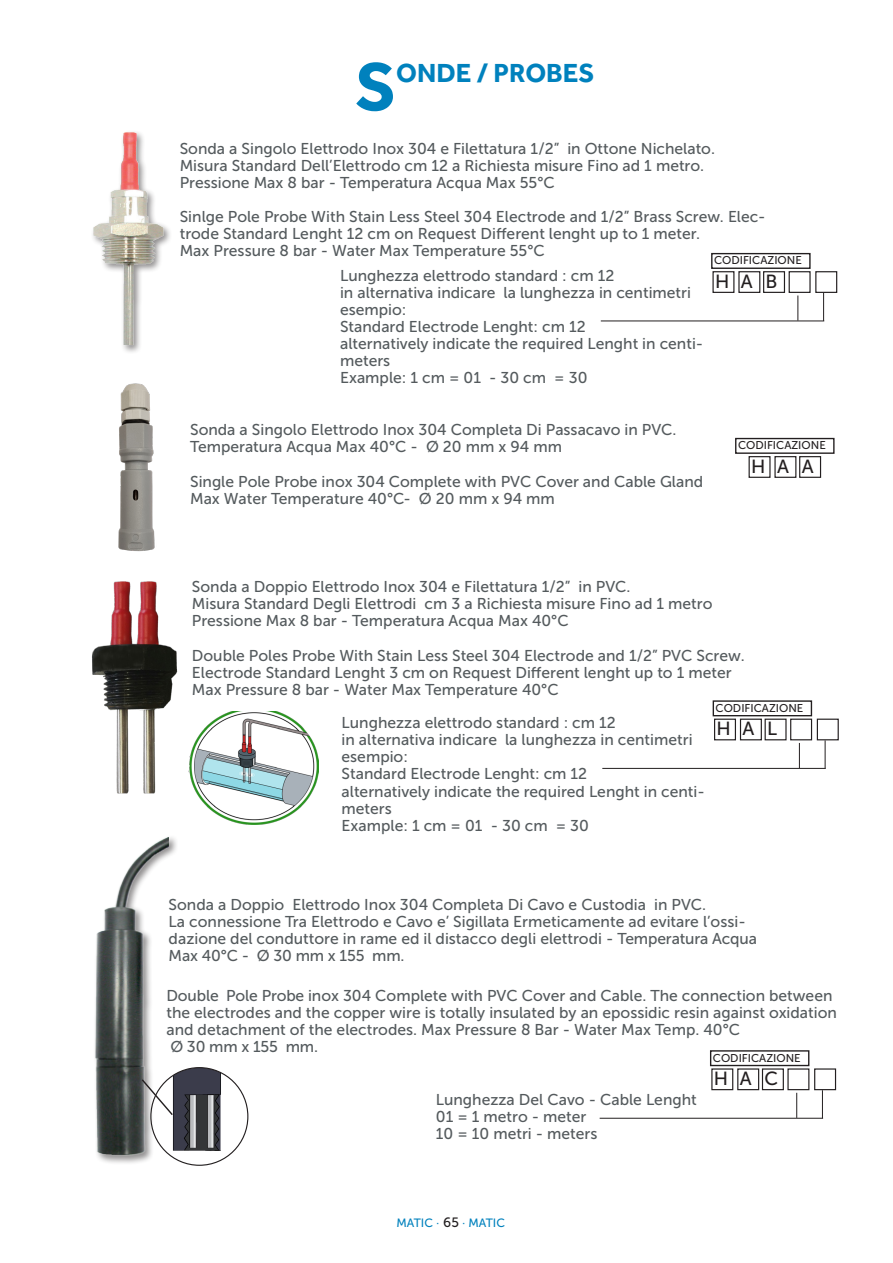
<style>
.page{position:relative;width:893px;height:1263px;background:#fff}
.page>*{position:absolute;margin:0;border:0;box-sizing:border-box;transform-origin:0 0}
.t1{font:700 69.75px "Effra";color:#0081bd}
.t2{font:700 27px "Effra";color:#0081bd}
.Normale{font:18.9px "Museo Sans 500";color:#231f20}
.t3{font:15.6px/17.1px "Museo Sans 500";color:#545a5d}
.t4{font:12px "Museo Sans 500";color:#0081bd}
.t5{font:11.25px "Museo Sans 500";color:#231f20}
.s1{font-size:13.5px;color:#231f20}
</style>
<div class="page">
<div style="left:92px;top:834px;width:86px;height:331px;background:#231f20;opacity:.5"></div>
<img style="left:92px;top:836px;width:77px;height:324px">
<div style="left:90px;top:129px;width:83px;height:225px;background:#231f20;opacity:.5"></div>
<img style="left:90px;top:129px;width:83px;height:217px">
<div style="left:738px;top:271px;width:22px;height:22px;border:1px solid #231f20"></div>
<div style="left:712px;top:271px;width:22px;height:22px;border:1px solid #231f20"></div>
<div style="left:763px;top:271px;width:22px;height:22px;border:1px solid #231f20"></div>
<div style="left:711px;top:253px;width:100px;height:16px;border:1px solid #231f20"></div>
<div style="left:789px;top:271px;width:22px;height:22px;border:1px solid #231f20"></div>
<div style="left:815px;top:271px;width:22px;height:22px;border:1px solid #231f20"></div>
<svg style="left:798px;top:295px;width:1px;height:26px"></svg>
<svg style="left:823px;top:293px;width:1px;height:28px"></svg>
<hr style="left:601px;top:321px;width:223px;height:1px;background:#231f20">
<img style="left:118px;top:383px;width:37px;height:169px">
<div style="left:774px;top:456px;width:22px;height:22px;border:1px solid #231f20"></div>
<div style="left:749px;top:456px;width:21px;height:22px;border:1px solid #231f20"></div>
<div style="left:799px;top:456px;width:22px;height:22px;border:1px solid #231f20"></div>
<div style="left:735px;top:438px;width:99px;height:16px;border:1px solid #231f20"></div>
<img style="left:92px;top:581px;width:86px;height:213px">
<div style="left:740px;top:719px;width:22px;height:21px;border:1px solid #231f20"></div>
<div style="left:714px;top:719px;width:22px;height:21px;border:1px solid #231f20"></div>
<div style="left:765px;top:719px;width:22px;height:21px;border:1px solid #231f20"></div>
<div style="left:713px;top:700px;width:99px;height:16px;border:1px solid #231f20"></div>
<div style="left:790px;top:719px;width:22px;height:21px;border:1px solid #231f20"></div>
<div style="left:817px;top:719px;width:22px;height:21px;border:1px solid #231f20"></div>
<svg style="left:799px;top:743px;width:1px;height:25px"></svg>
<svg style="left:825px;top:740px;width:1px;height:28px"></svg>
<hr style="left:602px;top:768px;width:224px;height:1px;background:#231f20">
<img style="left:188px;top:711px;width:131px;height:113px">
<div style="left:737px;top:1068px;width:22px;height:22px;border:1px solid #231f20"></div>
<div style="left:711px;top:1068px;width:22px;height:22px;border:1px solid #231f20"></div>
<div style="left:762px;top:1068px;width:22px;height:22px;border:1px solid #231f20"></div>
<div style="left:710px;top:1050px;width:99px;height:16px;border:1px solid #231f20"></div>
<div style="left:814px;top:1068px;width:22px;height:22px;border:1px solid #231f20"></div>
<svg style="left:796px;top:1093px;width:1px;height:25px"></svg>
<svg style="left:822px;top:1090px;width:1px;height:28px"></svg>
<hr style="left:600px;top:1118px;width:223px;height:1px;background:#231f20">
<img style="left:155px;top:1068px;width:93px;height:97px">
<svg style="left:140px;top:1078px;width:34px;height:39px"></svg>
<p class="t1" style="left:355px;top:44px;width:43px">S</p>
<p class="t2" style="left:396px;top:56px;width:200px">ONDE / PROBES</p>
<p class="t3" style="left:180px;top:140px;width:537px">Sonda a Singolo Elettrodo Inox 304 e Filettatura 1/2” in Ottone Nichelato.</p>
<p class="t3" style="left:180px;top:157px;width:526px">Misura Standard Dell’Elettrodo cm 12 a Richiesta misure Fino ad 1 metro.</p>
<p class="t3" style="left:180px;top:174px;width:377px">Pressione Max 8 bar - Temperatura Acqua Max 55°C</p>
<p class="t3" style="left:180px;top:208px;width:587px">Sinlge Pole Probe With Stain Less Steel 304 Electrode and 1/2” Brass Screw. Elec&shy;trode Standard Lenght 12 cm on Request Different lenght up to 1 meter.</p>
<p class="t3" style="left:180px;top:242px;width:367px">Max Pressure 8 bar - Water Max Temperature 55°C</p>
<p class="t5" style="left:714px;top:254px;width:89px">CODIFICAZIONE</p>
<p class="t3" style="left:340px;top:267px;width:276px">Lunghezza elettrodo standard : cm 12</p>
<p class="t3" style="left:340px;top:284px;width:352px">in alternativa indicare la lunghezza in centimetri</p>
<p class="t3" style="left:340px;top:301px;width:68px">esempio:</p>
<p class="t3" style="left:340px;top:318px;width:247px">Standard Electrode Lenght: cm 12</p>
<p class="t3" style="left:340px;top:335px;width:365px">alternatively indicate the required Lenght in centi&shy;meters</p>
<p class="t3" style="left:340px;top:369px;width:249px">Example: 1 cm = 01 - 30 cm = 30</p>
<p class="t3" style="left:190px;top:421px;width:488px">Sonda a Singolo Elettrodo Inox 304 Completa Di Passacavo in PVC.</p>
<p class="t3" style="left:190px;top:438px;width:373px">Temperatura Acqua Max 40°C - Ø 20 mm x 94 mm</p>
<p class="t3" style="left:190px;top:473px;width:515px">Single Pole Probe inox 304 Complete with PVC Cover and Cable Gland</p>
<p class="t3" style="left:190px;top:490px;width:366px">Max Water Temperature 40°C- Ø 20 mm x 94 mm</p>
<p class="Normale" style="left:715px;top:271px;width:16px">H</p>
<p class="Normale" style="left:741px;top:271px;width:13px">A</p>
<p class="Normale" style="left:766px;top:271px;width:14px">B</p>
<p class="t5" style="left:738px;top:439px;width:89px">CODIFICAZIONE</p>
<p class="Normale" style="left:751px;top:456px;width:16px">H</p>
<p class="Normale" style="left:777px;top:456px;width:13px">A</p>
<p class="Normale" style="left:802px;top:456px;width:13px">A</p>
<p class="t3" style="left:192px;top:578px;width:440px">Sonda a Doppio Elettrodo Inox 304 e Filettatura 1/2” in PVC.</p>
<p class="t3" style="left:192px;top:595px;width:522px">Misura Standard Degli Elettrodi cm 3 a Richiesta misure Fino ad 1 metro</p>
<p class="t3" style="left:192px;top:613px;width:378px">Pressione Max 8 bar - Temperatura Acqua Max 40°C</p>
<p class="t3" style="left:192px;top:647px;width:554px">Double Poles Probe With Stain Less Steel 304 Electrode and 1/2” PVC Screw.<br>Electrode Standard Lenght 3 cm on Request Different lenght up to 1 meter</p>
<p class="t3" style="left:192px;top:681px;width:368px">Max Pressure 8 bar - Water Max Temperature 40°C</p>
<p class="t3" style="left:342px;top:714px;width:276px">Lunghezza elettrodo standard : cm 12</p>
<p class="t3" style="left:342px;top:731px;width:352px">in alternativa indicare la lunghezza in centimetri</p>
<p class="t3" style="left:342px;top:748px;width:68px">esempio:</p>
<p class="t3" style="left:342px;top:765px;width:247px">Standard Electrode Lenght: cm 12</p>
<p class="t3" style="left:342px;top:783px;width:365px">alternatively indicate the required Lenght in centi&shy;meters</p>
<p class="t3" style="left:342px;top:817px;width:249px">Example: 1 cm = 01 - 30 cm = 30</p>
<p class="t5" style="left:716px;top:702px;width:89px">CODIFICAZIONE</p>
<p class="Normale" style="left:717px;top:718px;width:16px">H</p>
<p class="Normale" style="left:742px;top:718px;width:13px">A</p>
<p class="Normale" style="left:767px;top:718px;width:12px">L</p>
<p class="t3" style="left:169px;top:896px;width:539px">Sonda a Doppio Elettrodo Inox 304 Completa Di Cavo e Custodia in PVC.</p>
<p class="t3" style="left:169px;top:913px;width:590px">La connessione Tra Elettrodo e Cavo e’ Sigillata Ermeticamente ad evitare l’ossi&shy;dazione del conduttore in rame ed il distacco degli elettrodi - Temperatura Acqua<br>Max 40°C - Ø 30 mm x 155 mm.</p>
<p class="t3" style="left:166px;top:987px;width:672px">Double Pole Probe inox 304 Complete with PVC Cover and Cable. The connection between the electrodes and the copper wire is totally insulated by an epossidic resin against oxidation and detachment of the electrodes. Max Pressure 8 Bar - Water Max Temp. 40°C</p>
<p class="t3" style="left:170px;top:1038px;width:149px">Ø 30 mm x 155 mm.</p>
<p class="t5" style="left:713px;top:1051px;width:89px">CODIFICAZIONE</p>
<p class="t3" style="left:436px;top:1091px;width:262px">Lunghezza Del Cavo - Cable Lenght</p>
<p class="t3" style="left:436px;top:1108px;width:152px">01 = 1 metro - meter</p>
<p class="t3" style="left:436px;top:1125px;width:163px">10 = 10 metri - meters</p>
<p class="Normale" style="left:714px;top:1068px;width:16px">H</p>
<p class="Normale" style="left:740px;top:1068px;width:13px">A</p>
<p class="Normale" style="left:764px;top:1068px;width:15px">C</p>
<p class="t4" style="left:396px;top:1216px;width:110px">MATIC · <span class="s1">65</span> · MATIC</p>
</div>
